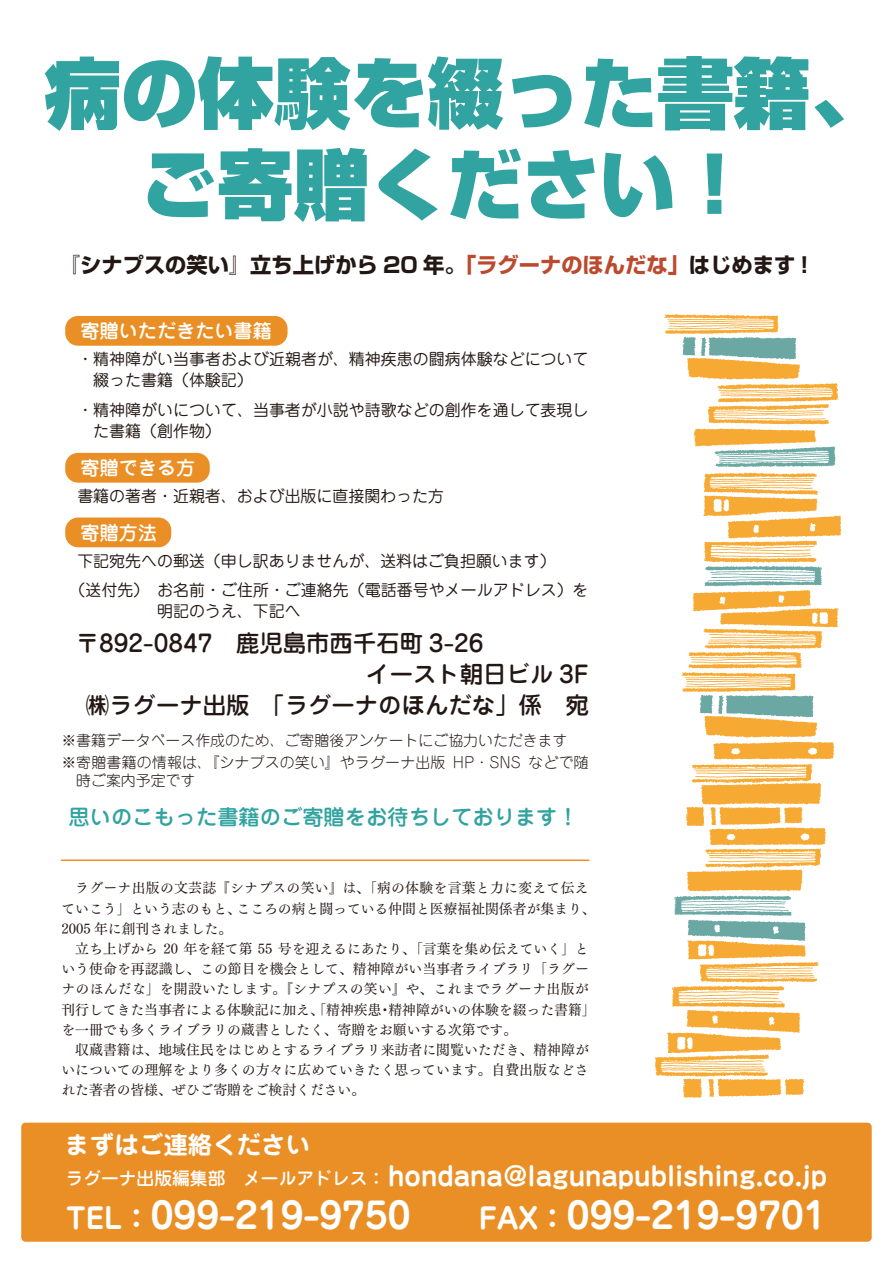
<style>
.page{position:relative;width:893px;height:1263px;background:#fff}
.page>*{position:absolute;margin:0;border:0;box-sizing:border-box;transform-origin:0 0}
.t1{font:900 76.5px/91.3px "Shin Go Pro";color:#31a3a0;text-align:center}
.t2{font:700 36.15px "Jun 501 Pro";color:#fff}
.t3{font:700 26.1px "Jun 501 Pro";color:#fff}
.t4{font:700 24.45px "Jun 501 Pro";color:#fff}
.t5{font:500 23.4px "Jun 34 Pro";color:#221713}
.t6{font:700 21.3px "Shin Go Pro";color:#221713}
.t7{font:500 21.3px "Jun 34 Pro";color:#31a3a0}
.t8{font:500 19.2px "Jun 34 Pro";color:#fff}
.t9{font:15.9px/21.3px "Jun 201 Pro";color:#221713}
.t10{font:300 14.85px/22.4px "Jun 101 Pro";color:#221713}
.t11{font:13.8px/20.2px "Tsuku Min Pro M";letter-spacing:.005em;color:#221713}
.s1{color:#bb4a2e}
.s2{font-family:"Jun 34 Pro";font-weight:500;font-size:17.7px}
.s3{font-size:28.65px}
.s4{font-family:"Jun 34 Pro";font-weight:500;font-size:34.05px}
</style>
<div class="page">
<div style="left:21px;top:1123px;width:851px;height:119px;background:#ea8f25;border-radius:4px"></div>
<div style="left:65px;top:316px;width:223px;height:30px;background:#ea8f25;border-radius:13px"></div>
<div style="left:65px;top:453px;width:145px;height:30px;background:#ea8f25;border-radius:13px"></div>
<div style="left:65px;top:517px;width:106px;height:30px;background:#ea8f25;border-radius:13px"></div>
<svg style="left:655px;top:314px;width:186px;height:784px"></svg>
<hr style="left:61px;top:859px;width:528px;height:2px;background:#ea8f25">
<h1 class="t1" style="left:45px;top:40px;width:843px">病の体験を綴った書籍、ご寄贈ください！</h1>
<h3 class="t6" style="left:59px;top:248px;width:751px">『シナプスの笑い』立ち上げから 20 年。<span class="s1">「ラグーナのほんだな」</span>はじめます !</h3>
<h3 class="t8" style="left:81px;top:315px;width:193px">寄贈いただきたい書籍</h3>
<p class="t9" style="left:93px;top:347px;width:497px;text-indent:-16px">・精神障がい当事者および近親者が、精神疾患の闘病体験などについて綴った書籍（体験記）</p>
<p class="t9" style="left:93px;top:398px;width:497px;text-indent:-16px">・精神障がいについて、当事者が小説や詩歌などの創作を通して表現した書籍（創作物）</p>
<h3 class="t8" style="left:81px;top:453px;width:116px">寄贈できる方</h3>
<p class="t9" style="left:77px;top:484px;width:368px">書籍の著者・近親者、および出版に直接関わった方</p>
<h3 class="t8" style="left:81px;top:517px;width:78px">寄贈方法</h3>
<p class="t9" style="left:61px;top:545px;width:529px;line-height:28.7px;text-indent:16px">下記宛先への郵送（申し訳ありませんが、送料はご負担願います）<br>　（送付先）　お名前・ご住所・ご連絡先（電話番号やメールアドレス）を</p>
<p class="t9" style="left:157px;top:598px;width:145px">明記のうえ、下記へ</p>
<h3 class="t5" style="left:76px;top:625px;width:409px">〒892-0847　鹿児島市西千石町 3-26</h3>
<h3 class="t5" style="left:366px;top:655px;width:224px">イースト朝日ビル 3F</h3>
<h3 class="t5" style="left:86px;top:686px;width:504px">㈱ラグーナ出版　「ラグーナのほんだな」係　宛</h3>
<p class="t10" style="left:61px;top:727px;width:529px">※書籍データベース作成のため、ご寄贈後アンケートにご協力いただきます<br>※寄贈書籍の情報は、『シナプスの笑い』やラグーナ出版 HP・SNS などで随</p>
<p class="t10" style="left:76px;top:767px;width:121px">時ご案内予定です</p>
<h3 class="t7" style="left:69px;top:800px;width:512px">思いのこもった書籍のご寄贈をお待ちしております！</h3>
<p class="t11" style="left:61px;top:876px;width:536px">　ラグーナ出版の文芸誌『シナプスの笑い』は、「病の体験を言葉と力に変えて伝えていこう」という志のもと、こころの病と闘っている仲間と医療福祉関係者が集まり、2005 年に創刊されました。<br>　立ち上げから 20 年を経て第 55 号を迎えるにあたり、「言葉を集め伝えていく」という使命を再認識し、この節目を機会として、精神障がい当事者ライブラリ「ラグーナのほんだな」を開設いたします。『シナプスの笑い』や、これまでラグーナ出版が刊行してきた当事者による体験記に加え、「精神疾患・精神障がいの体験を綴った書籍」を一冊でも多くライブラリの蔵書としたく、寄贈をお願いする次第です。<br>　収蔵書籍は、地域住民をはじめとするライブラリ来訪者に閲覧いただき、精神障がいについての理解をより多くの方々に広めていきたく思っています。自費出版などされた著者の皆様、ぜひご寄贈をご検討ください。</p>
<h3 class="t4" style="left:66px;top:1126px;width:246px">まずはご連絡ください</h3>
<h3 class="t3" style="left:66px;top:1155px;width:763px"><span class="s2">ラグーナ出版編集部　メールアドレス：</span> hondana@lagunapublishing.co.jp</h3>
<h2 class="t2" style="left:66px;top:1186px;width:762px"><span class="s3">TEL：</span>099-219-9750<span class="s4">　　</span><span class="s3">FAX：</span>099-219-9701</h2>
</div>
